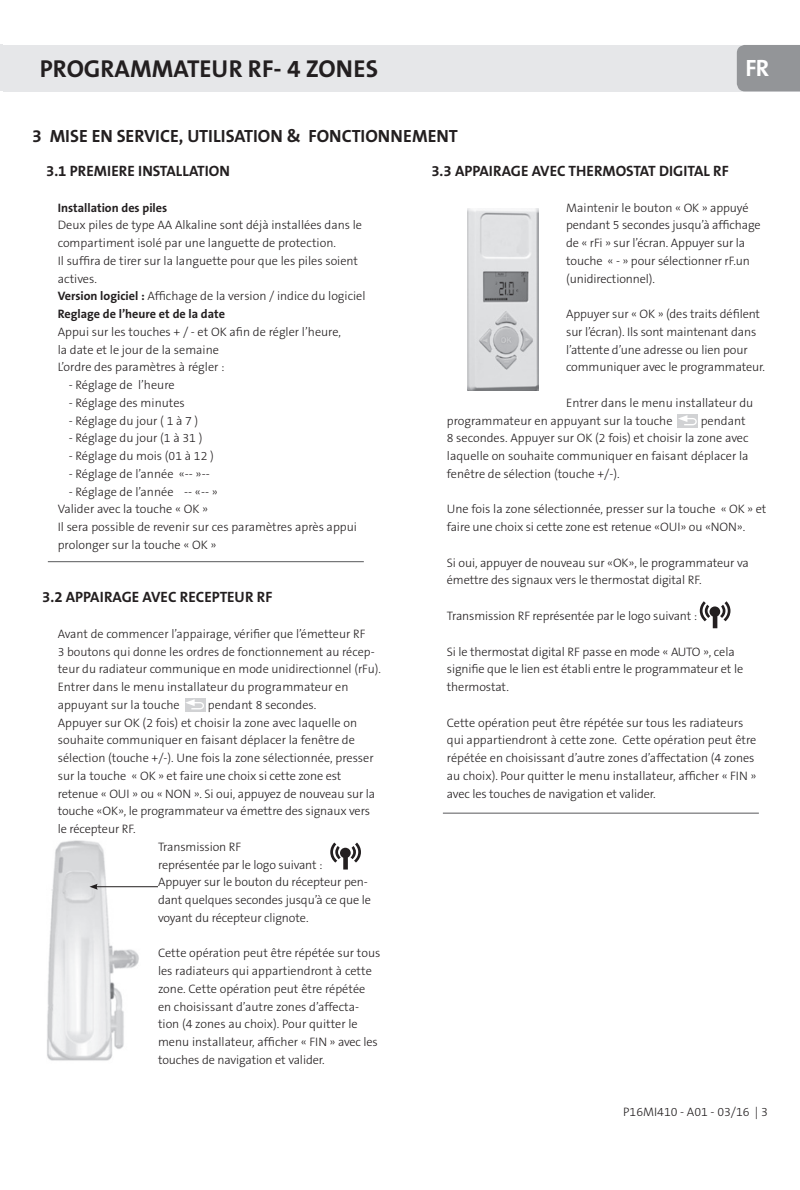
<style>
.page{position:relative;width:800px;height:1190px;background:#fff}
.page>*{position:absolute;margin:0;border:0;box-sizing:border-box;transform-origin:0 0}
.t1{font:700 24.5px "The Sans B7";color:#231f20}
.t2{font:700 23.8px "The Sans B7";color:#fff}
.t3{font:700 17.85px "The Sans B7";color:#231f20}
.t4{font:700 15.05px "The Sans B7";color:#231f20}
.t5{font:300 12.25px/17.8px "The Sans B3";color:#231f20}
.t6{font:700 12.25px "The Sans B7";color:#231f20}
.t7{font:700 10.85px "Helvetica Rounded";color:#231f20}
.t8{font:condensed 7px "Helvetica Neue LT Std";color:#231f20}
.t9{font:700 5.95px "Helvetica Rounded";color:#231f20}
.s1{font-family:"The Sans B7";font-weight:700}
.s2{font-size:9.8px}
</style>
<div class="page">
<div style="left:3px;top:45px;width:796px;height:46px;background:#e6e7e9"></div>
<div style="left:736px;top:45px;width:63px;height:46px;background:#939598"></div>
<hr style="left:443px;top:812px;width:315px;height:1px;background:#57585a">
<hr style="left:48px;top:561px;width:316px;height:1px;background:#57585a">
<img style="left:47px;top:840px;width:99px;height:221px">
<div style="left:185px;top:698px;width:20px;height:13px;background:#d1d2d4"></div>
<svg style="left:185px;top:699px;width:21px;height:11px"></svg>
<svg style="left:330px;top:842px;width:31px;height:27px"></svg>
<div style="left:677px;top:414px;width:21px;height:13px;background:#d1d2d4"></div>
<svg style="left:678px;top:415px;width:19px;height:11px"></svg>
<svg style="left:699px;top:601px;width:31px;height:27px"></svg>
<img style="left:467px;top:208px;width:71px;height:182px">
<hr style="left:95px;top:886px;width:63px;height:1px;background:#231f20">
<svg style="left:89px;top:883px;width:9px;height:6px"></svg>
<hr style="left:0;top:44px;width:3px;height:47px;background:#e6e7e9">
<h1 class="t1" style="left:40px;top:56px;width:339px">PROGRAMMATEUR RF- 4 ZONES</h1>
<h2 class="t2" style="left:745px;top:55px;width:25px">FR</h2>
<h3 class="t3" style="left:32px;top:126px;width:427px">3 MISE EN SERVICE, UTILISATION &amp; FONCTIONNEMENT</h3>
<p class="t4" style="left:46px;top:163px;width:185px">3.1 PREMIERE INSTALLATION</p>
<p class="t6" style="left:58px;top:201px;width:111px">Installation des piles</p>
<p class="t5" style="left:58px;top:217px;width:309px">Deux piles de type AA Alkaline sont déjà installées dans le compartiment isolé par une languette de protection.<br>Il suffira de tirer sur la languette pour que les piles soient actives.<br><span class="s1">Version logiciel :</span> Affichage de la version / indice du logiciel</p>
<p class="t6" style="left:58px;top:307px;width:169px">Reglage de l’heure et de la date</p>
<p class="t5" style="left:58px;top:323px;width:285px">Appui sur les touches + / - et OK afin de régler l’heure, la date et le jour de la semaine<br>L’ordre des paramètres à régler :</p>
<p class="t5" style="left:69px;top:377px;width:107px">- Réglage de l’heure</p>
<p class="t5" style="left:69px;top:394px;width:117px">- Réglage des minutes</p>
<p class="t5" style="left:69px;top:412px;width:131px">- Réglage du jour ( 1 à 7 )</p>
<p class="t5" style="left:69px;top:430px;width:135px">- Réglage du jour (1 à 31 )</p>
<p class="t5" style="left:69px;top:448px;width:146px">- Réglage du mois (01 à 12 )</p>
<p class="t5" style="left:69px;top:465px;width:142px">- Réglage de l’année «-- »--</p>
<p class="t5" style="left:58px;top:483px;width:301px;text-indent:11px">- Réglage de l’année -- «-- »<br>Valider avec la touche « OK »<br>Il sera possible de revenir sur ces paramètres après appui prolonger sur la touche « OK »</p>
<p class="t4" style="left:42px;top:589px;width:232px">3.2 APPAIRAGE AVEC RECEPTEUR RF</p>
<p class="t5" style="left:58px;top:625px;width:325px">Avant de commencer l’appairage, vérifier que l’émetteur RF<br>3 boutons qui donne les ordres de fonctionnement au récep&shy;teur du radiateur communique en mode unidirectionnel (rFu).<br>Entrer dans le menu installateur du programmateur en appuyant sur la touche</p>
<p class="t5" style="left:208px;top:696px;width:110px">pendant 8 secondes.</p>
<p class="t5" style="left:58px;top:714px;width:301px">Appuyer sur OK (2 fois) et choisir la zone avec laquelle on</p>
<p class="t5" style="left:58px;top:732px;width:299px">souhaite communiquer en faisant déplacer la fenêtre de</p>
<p class="t5" style="left:58px;top:749px;width:317px">sélection (touche +/-). Une fois la zone sélectionnée, presser</p>
<p class="t5" style="left:58px;top:767px;width:285px">sur la touche « OK » et faire une choix si cette zone est</p>
<p class="t5" style="left:58px;top:785px;width:319px">retenue « OUI » ou « NON ». Si oui, appuyez de nouveau sur la</p>
<p class="t5" style="left:58px;top:802px;width:314px">touche «OK», le programmateur va émettre des signaux vers</p>
<p class="t5" style="left:58px;top:820px;width:79px">le récepteur RF.</p>
<p class="t5" style="left:158px;top:838px;width:85px">Transmission RF</p>
<p class="t5" style="left:158px;top:856px;width:166px">représentée par le logo suivant :</p>
<p class="t5" style="left:158px;top:874px;width:211px">Appuyer sur le bouton du récepteur pen-</p>
<p class="t5" style="left:158px;top:891px;width:214px">dant quelques secondes jusqu’à ce que le</p>
<p class="t5" style="left:158px;top:909px;width:152px">voyant du récepteur clignote.</p>
<p class="t5" style="left:158px;top:944px;width:224px">Cette opération peut être répétée sur tous les radiateurs qui appartiendront à cette zone. Cette opération peut être répétée en choisissant d’autre zones d’affecta&shy;tion (4 zones au choix). Pour quitter le menu installateur, afficher « FIN » avec les touches de navigation et valider.</p>
<p class="t9" style="left:200px;top:1017px;width:3px">.</p>
<p class="t8" style="left:191px;top:1059px;width:9px">°<span class="s2">C</span></p>
<p class="t7" style="left:161px;top:1053px;width:5px">.</p>
<p class="t4" style="left:431px;top:163px;width:299px">3.3 APPAIRAGE AVEC THERMOSTAT DIGITAL RF</p>
<p class="t5" style="left:566px;top:199px;width:196px">Maintenir le bouton « OK » appuyé pendant 5 secondes jusqu’à affichage de « rFi » sur l’écran. Appuyer sur la touche « - » pour sélectionner rF.un (unidirectionnel).</p>
<p class="t5" style="left:566px;top:306px;width:200px">Appuyer sur « OK » (des traits défilent sur l’écran). Ils sont maintenant dans l’attente d’une adresse ou lien pour communiquer avec le programmateur.</p>
<p class="t5" style="left:447px;top:394px;width:308px;text-indent:119px">Entrer dans le menu installateur du programmateur en appuyant sur la touche</p>
<p class="t5" style="left:447px;top:412px;width:303px;text-indent:254px">pendant 8 secondes. Appuyer sur OK (2 fois) et choisir la zone avec laquelle on souhaite communiquer en faisant déplacer la fenêtre de sélection (touche +/-).</p>
<p class="t5" style="left:447px;top:501px;width:321px">Une fois la zone sélectionnée, presser sur la touche « OK » et faire une choix si cette zone est retenue «OUI» ou «NON».</p>
<p class="t5" style="left:447px;top:554px;width:303px">Si oui, appuyer de nouveau sur «OK», le programmateur va émettre des signaux vers le thermostat digital RF.</p>
<p class="t5" style="left:447px;top:607px;width:252px">Transmission RF représentée par le logo suivant :</p>
<p class="t5" style="left:447px;top:643px;width:298px">Si le thermostat digital RF passe en mode « AUTO », cela signifie que le lien est établi entre le programmateur et le thermostat.</p>
<p class="t5" style="left:447px;top:714px;width:311px">Cette opération peut être répétée sur tous les radiateurs qui appartiendront à cette zone. Cette opération peut être répétée en choisissant d’autre zones d’affectation (4 zones au choix). Pour quitter le menu installateur, afficher « FIN » avec les touches de navigation et valider.</p>
<p class="t5" style="left:623px;top:1104px;width:146px">P16MI410 - A01 - 03/16 | 3</p>
</div>
